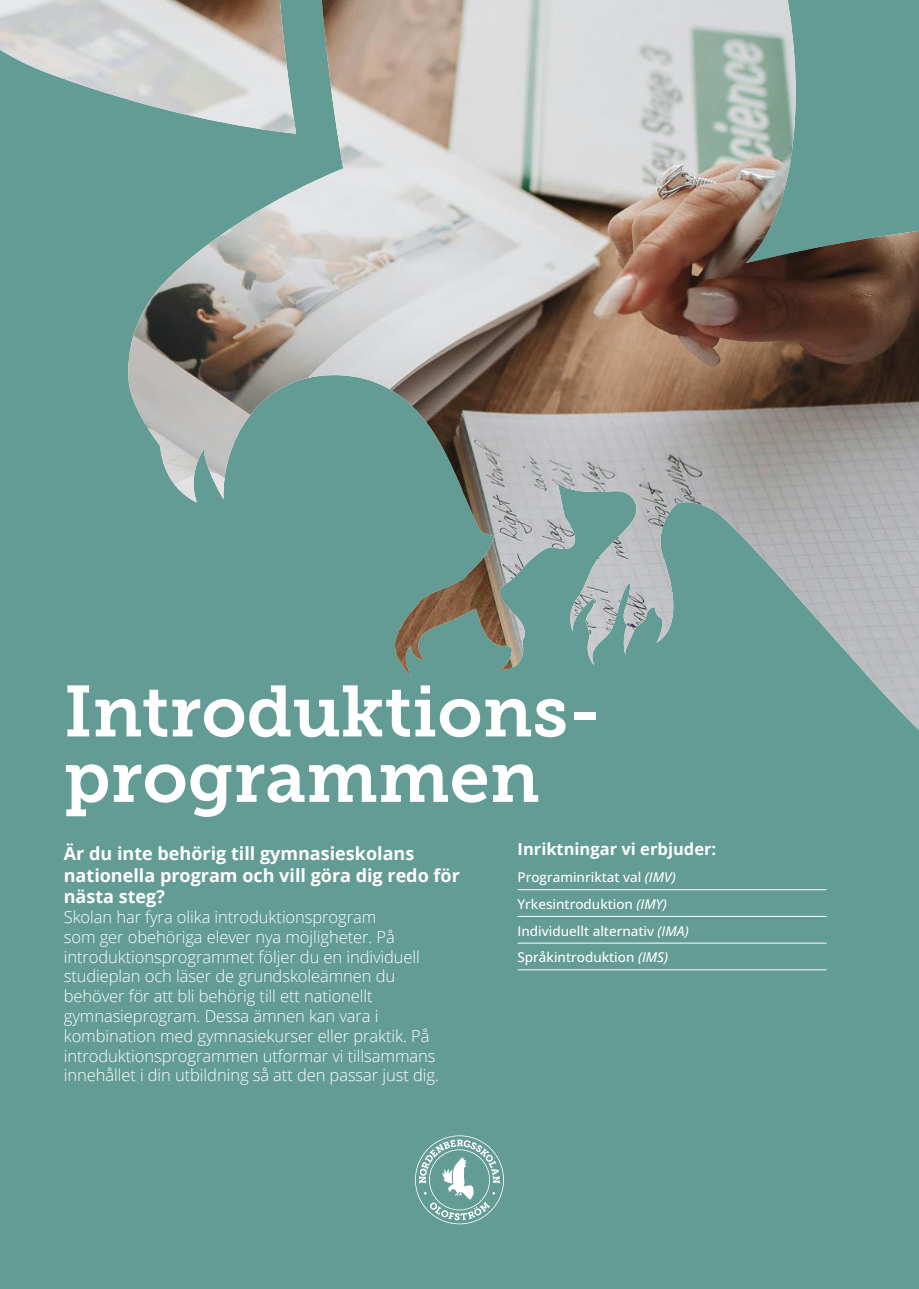
<style>
.page{position:relative;width:919px;height:1289px;background:#fff}
.page>*{position:absolute;margin:0;border:0;box-sizing:border-box;transform-origin:0 0}
.Stor_rubrik{font:71.85px/65.4px "Museo Slab 700";color:#fff}
.t1{font:700 18px/21.6px "Open Sans";color:#fff}
.t2{font:300 16.5px/19.8px "Open Sans";letter-spacing:-.005em;color:#fff}
.t3{font:700 16.5px "Open Sans";color:#fff}
.t4{font:500 13.5px "Open Sans";color:#fff}
.s1{font-style:italic}
</style>
<div class="page">
<div style="left:0;top:0;width:918px;height:1288px;background:#639c95"></div>
<svg style="left:415px;top:1135px;width:89px;height:89px"></svg>
<img style="left:0;top:0;width:126px;height:99px">
<img style="left:126px;top:0;width:792px;height:729px">
<hr style="left:517px;top:889px;width:309px;height:1px;background:#fff">
<hr style="left:517px;top:916px;width:309px;height:1px;background:#fff">
<hr style="left:517px;top:942px;width:309px;height:1px;background:#fff">
<hr style="left:517px;top:969px;width:309px;height:1px;background:#fff">
<p class="Stor_rubrik" style="left:64px;top:679px;width:539px">Introduktions&shy;programmen</p>
<p class="t3" style="left:517px;top:837px;width:200px">Inriktningar vi erbjuder:</p>
<p class="t4" style="left:517px;top:868px;width:160px">Programinriktat val <span class="s1">(IMV)</span></p>
<p class="t4" style="left:517px;top:894px;width:151px">Yrkesintroduktion <span class="s1">(IMY)</span></p>
<p class="t4" style="left:517px;top:921px;width:173px">Individuellt alternativ <span class="s1">(IMA)</span></p>
<p class="t4" style="left:517px;top:948px;width:152px">Språkintroduktion <span class="s1">(IMS)</span></p>
<p class="t1" style="left:64px;top:842px;width:397px">Är du inte behörig till gymnasieskolans nationella program och vill göra dig redo för nästa steg?</p>
<p class="t2" style="left:64px;top:906px;width:376px">Skolan har fyra olika introduktionsprogram<br>som ger obehöriga elever nya möjligheter. På introduktionsprogrammet följer du en individuell studieplan och läser de grundskoleämnen du behöver för att bli behörig till ett nationellt gymnasieprogram. Dessa ämnen kan vara i kombination med gymnasiekurser eller praktik. På introduktionsprogrammen utformar vi tillsammans innehållet i din utbildning så att den passar just dig.</p>
</div>
